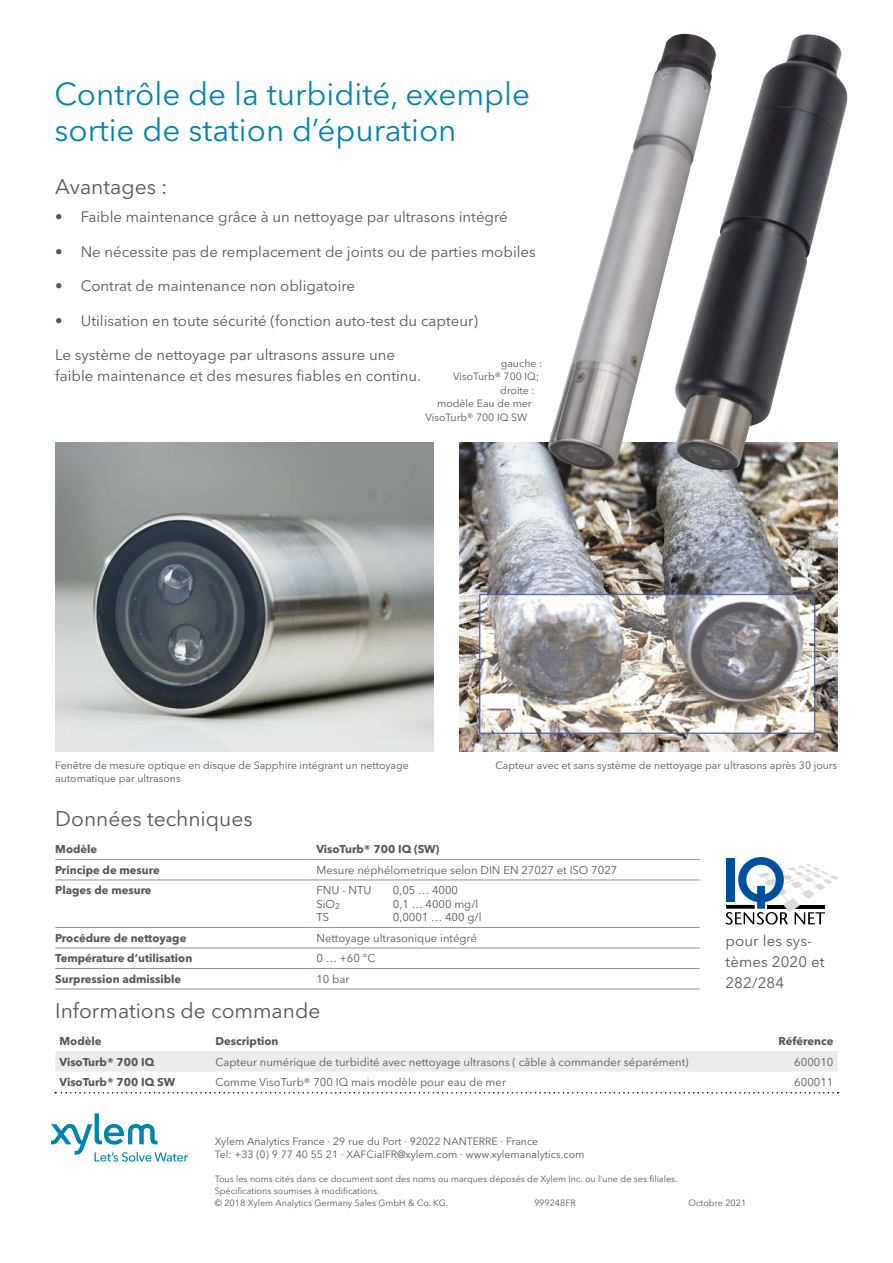
<style>
.page{position:relative;width:893px;height:1263px;background:#fff}
.page>*{position:absolute;margin:0;border:0;box-sizing:border-box;transform-origin:0 0}
.Interior_Section{font:31.5px/36px "Avenir Next LT Pro";color:#0084b0}
.Interior_Subhead{font:21px "Avenir Next LT Pro";color:#565655}
.Body{font:15px/21px "Avenir Next LT Pro";color:#565655}
.Body_small{font:11.25px "Avenir Next LT Pro";color:#565655}
.Body_small-2{font:700 11.25px "Avenir Next LT Pro";color:#565655}
.DE__Body_small{font:11.25px "Avenir Next LT Pro";color:#565655}
.DE__Body_small-2{font:700 11.25px "Avenir Next LT Pro";color:#565655}
.DE__Body_small-3{font:10.5px/13.5px "Avenir Next LT Pro";color:#565655}
.t1{font:9px/12px "Avenir Next LT Pro";color:#565655}
</style>
<div class="page">
<svg style="left:55px;top:1092px;width:784px;height:1px"></svg>
<hr style="left:55px;top:859px;width:255px;height:1px;background:#929090">
<hr style="left:310px;top:859px;width:389px;height:1px;background:#929090">
<hr style="left:55px;top:879px;width:255px;height:1px;background:#929090">
<hr style="left:310px;top:879px;width:389px;height:1px;background:#929090">
<hr style="left:55px;top:927px;width:255px;height:1px;background:#929090">
<hr style="left:310px;top:927px;width:389px;height:1px;background:#929090">
<hr style="left:55px;top:947px;width:255px;height:1px;background:#929090">
<hr style="left:310px;top:947px;width:389px;height:1px;background:#929090">
<hr style="left:55px;top:968px;width:255px;height:1px;background:#929090">
<hr style="left:310px;top:968px;width:389px;height:1px;background:#929090">
<hr style="left:55px;top:988px;width:255px;height:1px;background:#929090">
<hr style="left:310px;top:988px;width:389px;height:1px;background:#929090">
<div style="left:55px;top:1051px;width:783px;height:21px;background:#ececec"></div>
<svg style="left:725px;top:857px;width:113px;height:67px"></svg>
<div style="left:726px;top:858px;width:8px;height:44px;background:#004e9e"></div>
<img style="left:55px;top:442px;width:379px;height:310px">
<img style="left:460px;top:442px;width:377px;height:310px">
<svg style="left:51px;top:1113px;width:137px;height:49px"></svg>
<img style="left:548px;top:37px;width:124px;height:436px">
<img style="left:672px;top:34px;width:176px;height:439px">
<p class="Interior_Section" style="left:55px;top:76px;width:477px">Contrôle de la turbidité, exemple sortie de station d’épuration</p>
<p class="Interior_Subhead" style="left:55px;top:175px;width:114px">Avantages :</p>
<p class="Body" style="left:55px;top:206px;width:454px">• Faible maintenance grâce à un nettoyage par ultrasons intégré</p>
<p class="Body" style="left:55px;top:241px;width:482px">• Ne nécessite pas de remplacement de joints ou de parties mobiles</p>
<p class="Body" style="left:55px;top:275px;width:301px">• Contrat de maintenance non obligatoire</p>
<p class="Body" style="left:55px;top:310px;width:424px">• Utilisation en toute sécurité (fonction auto-test du capteur)</p>
<p class="Body" style="left:55px;top:344px;width:367px">Le système de nettoyage par ultrasons assure une faible maintenance et des mesures fiables en continu.</p>
<p class="DE__Body_small-3" style="left:501px;top:357px;width:43px">gauche :</p>
<p class="DE__Body_small-3" style="left:453px;top:370px;width:88px">VisoTurb® 700 IQ;</p>
<p class="DE__Body_small-3" style="left:500px;top:384px;width:36px">droite :</p>
<p class="DE__Body_small-3" style="left:437px;top:397px;width:96px">modèle Eau de mer</p>
<p class="DE__Body_small-3" style="left:426px;top:411px;width:103px">VisoTurb® 700 IQ SW</p>
<p class="DE__Body_small-3" style="left:55px;top:758px;width:355px">Fenêtre de mesure optique en disque de Sapphire intégrant un nettoyage</p>
<p class="DE__Body_small-3" style="left:495px;top:758px;width:343px">Capteur avec et sans système de nettoyage par ultrasons après 30 jours</p>
<p class="DE__Body_small-3" style="left:55px;top:772px;width:127px">automatique par ultrasons</p>
<p class="Interior_Subhead" style="left:55px;top:806px;width:199px">Données techniques</p>
<p class="DE__Body_small-2" style="left:55px;top:843px;width:44px">Modèle</p>
<p class="DE__Body_small-2" style="left:316px;top:843px;width:124px">VisoTurb® 700 IQ (SW)</p>
<p class="Body_small-2" style="left:55px;top:863px;width:106px">Principe de mesure</p>
<p class="Body_small" style="left:316px;top:863px;width:302px">Mesure néphélometrique selon DIN EN 27027 et ISO 7027</p>
<p class="DE__Body_small-2" style="left:55px;top:884px;width:98px">Plages de mesure</p>
<p class="DE__Body_small" style="left:316px;top:884px;width:57px">FNU - NTU</p>
<p class="DE__Body_small" style="left:393px;top:884px;width:67px">0,05 … 4000</p>
<p class="DE__Body_small" style="left:316px;top:897px;width:25px">SiO<sub>2</sub></p>
<p class="DE__Body_small" style="left:393px;top:897px;width:87px">0,1 … 4000 mg/l</p>
<p class="DE__Body_small" style="left:316px;top:911px;width:14px">TS</p>
<p class="DE__Body_small" style="left:393px;top:911px;width:90px">0,0001 … 400 g/l</p>
<p class="Body_small-2" style="left:55px;top:931px;width:133px">Procédure de nettoyage</p>
<p class="Body_small" style="left:316px;top:931px;width:162px">Nettoyage ultrasonique intégré</p>
<p class="Body_small-2" style="left:55px;top:952px;width:139px">Température d’utilisation</p>
<p class="Body_small" style="left:316px;top:952px;width:61px">0 … +60 °C</p>
<p class="Body_small-2" style="left:55px;top:972px;width:128px">Surpression admissible</p>
<p class="Body_small" style="left:316px;top:972px;width:35px">10 bar</p>
<p class="Interior_Subhead" style="left:55px;top:998px;width:267px">Informations de commande</p>
<p class="Body_small-2" style="left:60px;top:1034px;width:44px">Modèle</p>
<p class="Body_small-2" style="left:215px;top:1034px;width:65px">Description</p>
<p class="Body_small-2" style="left:778px;top:1034px;width:57px">Référence</p>
<p class="Body_small-2" style="left:60px;top:1055px;width:96px">VisoTurb® 700 IQ</p>
<p class="Body_small" style="left:215px;top:1055px;width:475px">Capteur numérique de turbidité avec nettoyage ultrasons ( câble à commander séparément)</p>
<p class="Body_small" style="left:794px;top:1055px;width:41px">600010</p>
<p class="Body_small-2" style="left:60px;top:1075px;width:117px">VisoTurb® 700 IQ SW</p>
<p class="Body_small" style="left:215px;top:1075px;width:292px">Comme VisoTurb® 700 IQ mais modèle pour eau de mer</p>
<p class="Body_small" style="left:794px;top:1075px;width:41px">600011</p>
<p class="Body" style="left:725px;top:930px;width:101px">pour les sys&shy;tèmes 2020 et<br>282/284</p>
<p class="DE__Body_small-3" style="left:215px;top:1134px;width:371px">Xylem Analytics France · 29 rue du Port · 92022 NANTERRE · France<br>Tel: +33 (0) 9 77 40 55 21 · XAFCialFR@xylem.com · www.xylemanalytics.com</p>
<p class="t1" style="left:215px;top:1173px;width:464px">Tous les noms cités dans ce document sont des noms ou marques déposés de Xylem Inc. ou l’une de ses filiales.</p>
<p class="t1" style="left:215px;top:1185px;width:235px">Spécifications soumises à modifications.<br>© 2018 Xylem Analytics Germany Sales GmbH &amp; Co. KG.</p>
<p class="t1" style="left:534px;top:1197px;width:43px">999248FR</p>
<p class="t1" style="left:688px;top:1197px;width:59px">Octobre 2021</p>
</div>
